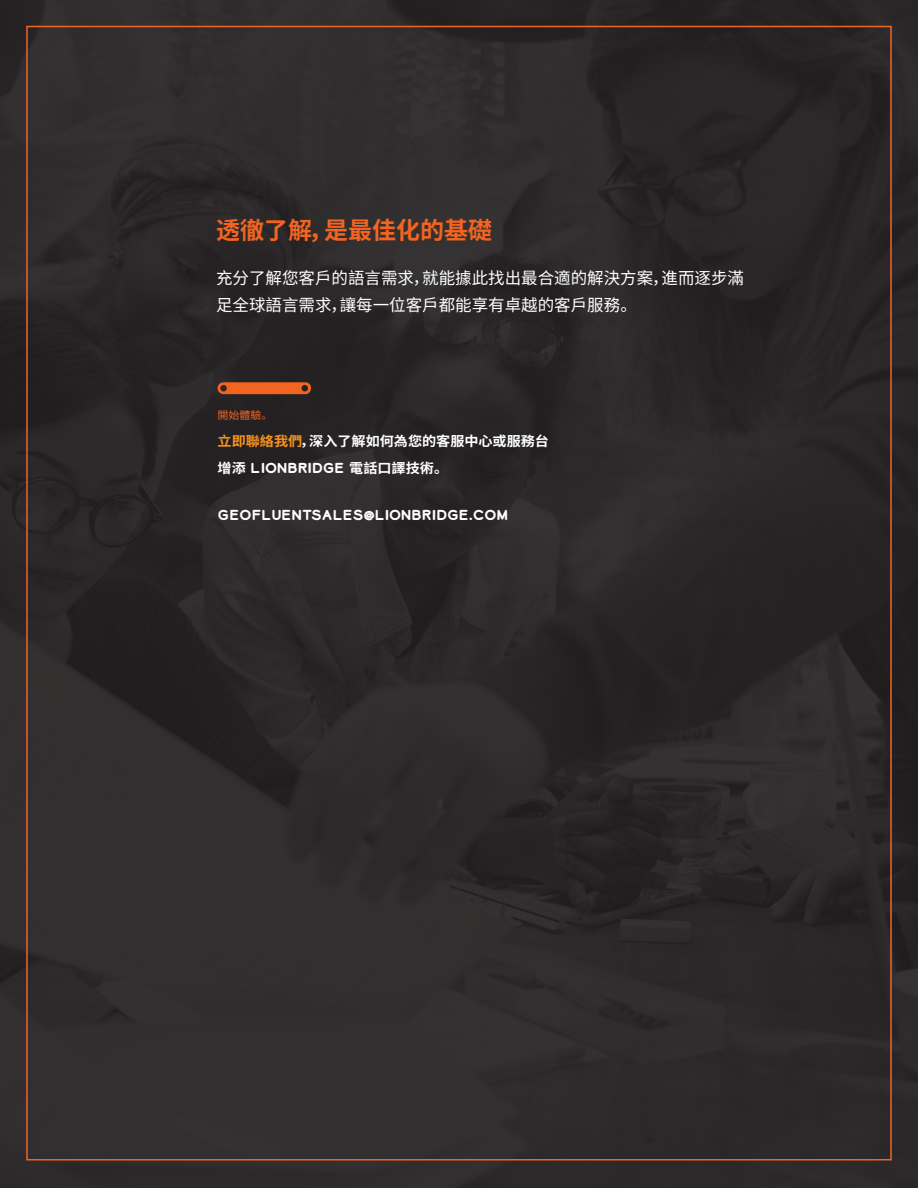
<style>
.page{position:relative;width:918px;height:1188px;background:#fff}
.page>*{position:absolute;margin:0;border:0;box-sizing:border-box;transform-origin:0 0}
.Lion_Body{font:700 24px "Noto Sans CJ Ksc";color:#f36421}
.Lion_Body-2{font:16.5px/27px "Noto Sans CJ Ksc";color:#fff}
.t1{font:700 13.5px/27px "Noto Sans CJ Ksc";color:#fff;scale:1.04 1}
.t2{font:700 13.5px "Lionbridge Sans";color:#fff;scale:1.04 1}
.t3{font:10.5px "Noto Sans CJ Ksc";color:#f36421;scale:1.04 1}
.s1{color:#f7931d}
.s2{font-family:"Lionbridge Sans"}
.s3{font-size:16.5px}
</style>
<div class="page">
<img style="left:0;top:0;width:918px;height:1188px">
<svg style="left:218px;top:382px;width:93px;height:12px"></svg>
<p class="Lion_Body" style="left:216px;top:216px;width:277px">透徹了解，是最佳化的基礎</p>
<p class="Lion_Body-2" style="left:216px;top:265px;width:529px">充分了解您客戶的語言需求，就能據此找出最合適的解決方案，進而逐步滿足全球語言需求，讓每一位客戶都能享有卓越的客戶服務。</p>
<p class="t3" style="left:218px;top:410px;width:54px">開始體驗。</p>
<p class="t1" style="left:218px;top:428px;width:320px"><span class="s1">立即聯絡我們</span>，深入了解如何為您的客服中心或服務台增添 <span class="s2">LIONBRIDGE</span> 電話口譯技術。</p>
<p class="t2" style="left:218px;top:506px;width:281px">GEOFLUENTSALES<span class="s3">@</span>LIONBRIDGE.COM</p>
</div>
